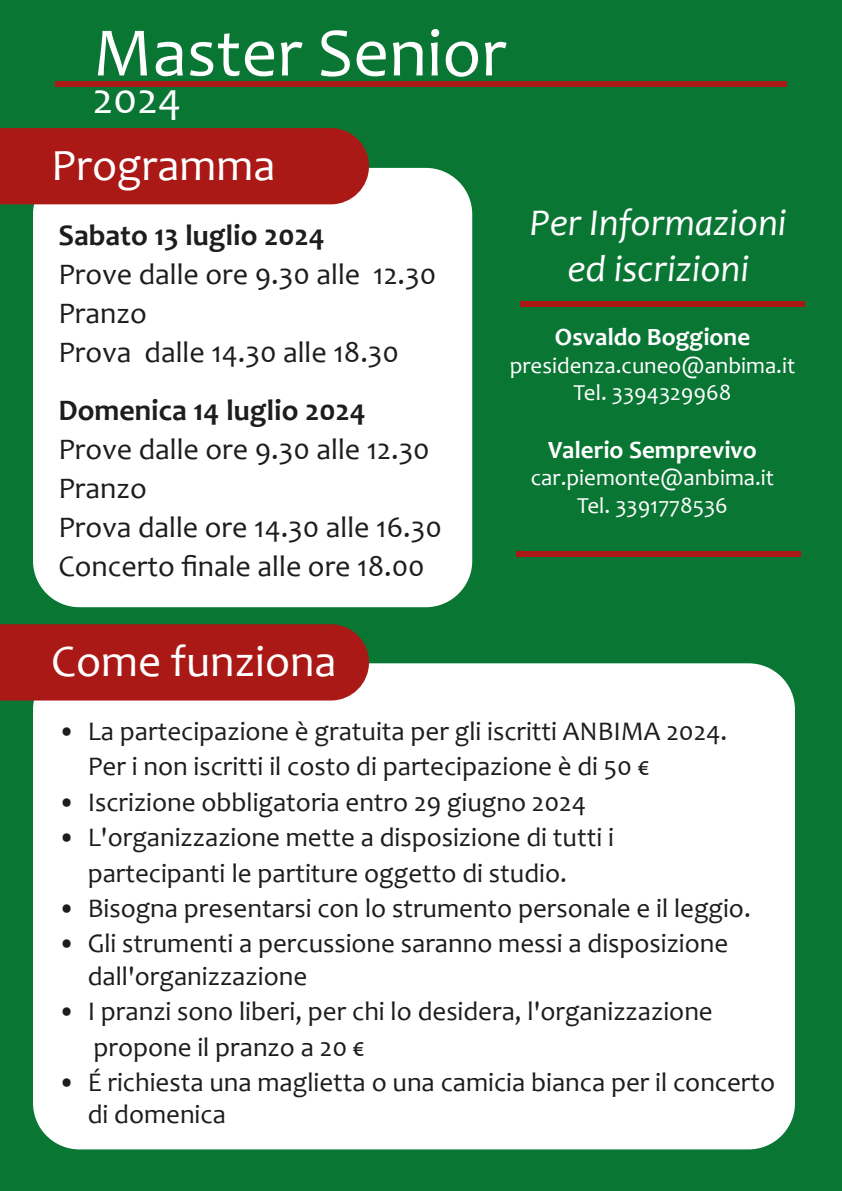
<style>
.page{position:relative;width:842px;height:1191px;background:#0a7634}
.page>*{position:absolute;margin:0;border:0;box-sizing:border-box;transform-origin:0 0}
.t1{font:70px "Candara";color:#fff}
.t2{font:45px "Candara";color:#fff}
.t3{font:44px "Candara";color:#fff}
.t4{font:italic 38px/45.6px "Candara";color:#fff;text-align:center}
.t5{font:30px/39px "Candara";color:#1d1d1b}
.t6{font:700 30px "Candara";color:#1d1d1b}
.t7{font:27px/35.4px "Candara";color:#1d1d1b}
.t8{font:700 25px "Candara";color:#fff}
.t9{font:23px/27.6px "Candara";color:#fff;text-align:center}
</style>
<div class="page">
<div style="left:33px;top:168px;width:439px;height:439px;background:#fff;border-radius:46px"></div>
<div style="left:0;top:128px;width:369px;height:76px;background:#aa1916"></div>
<div style="left:55px;top:81px;width:731px;height:5px;background:#aa1916"></div>
<div style="left:33px;top:663px;width:762px;height:486px;background:#fff;border-radius:46px"></div>
<div style="left:520px;top:301px;width:284px;height:6px;background:#aa1916"></div>
<div style="left:517px;top:551px;width:284px;height:6px;background:#aa1916"></div>
<div style="left:0;top:624px;width:369px;height:76px;background:#aa1916"></div>
<h1 class="t1" style="left:93px;top:9px;width:415px">Master Senior</h1>
<h3 class="t3" style="left:93px;top:72px;width:90px">2024</h3>
<h2 class="t2" style="left:51px;top:137px;width:226px">Programma</h2>
<p class="t6" style="left:58px;top:217px;width:268px">Sabato 13 luglio 2024</p>
<p class="t5" style="left:58px;top:255px;width:379px">Prove dalle ore 9.30 alle 12.30<br>Pranzo<br>Prova dalle 14.30 alle 18.30</p>
<p class="t6" style="left:58px;top:392px;width:309px">Domenica 14 luglio 2024</p>
<p class="t5" style="left:58px;top:430px;width:385px">Prove dalle ore 9.30 alle 12.30<br>Pranzo<br>Prova dalle ore 14.30 alle 16.30<br>Concerto finale alle ore 18.00</p>
<h2 class="t2" style="left:51px;top:633px;width:287px">Come funziona</h2>
<h3 class="t4" style="left:530px;top:199px;width:258px">Per Informazioni ed iscrizioni</h3>
<p class="t8" style="left:555px;top:321px;width:197px">Osvaldo Boggione</p>
<p class="t9" style="left:510px;top:351px;width:287px">presidenza.cuneo@anbima.it<br>Tel. 3394329968</p>
<p class="t8" style="left:548px;top:434px;width:210px">Valerio Semprevivo</p>
<p class="t9" style="left:531px;top:464px;width:245px">car.piemonte@anbima.it<br>Tel. 3391778536</p>
<p class="t7" style="left:88px;top:713px;width:641px;text-indent:-30px">• La partecipazione è gratuita per gli iscritti ANBIMA 2024.<br>Per i non iscritti il costo di partecipazione è di 50 €</p>
<p class="t7" style="left:58px;top:784px;width:530px">• Iscrizione obbligatoria entro 29 giugno 2024</p>
<p class="t7" style="left:88px;top:819px;width:528px;text-indent:-30px">• L'organizzazione mette a disposizione di tutti i partecipanti le partiture oggetto di studio.</p>
<p class="t7" style="left:58px;top:890px;width:695px">• Bisogna presentarsi con lo strumento personale e il leggio.</p>
<p class="t7" style="left:88px;top:927px;width:642px;line-height:32.4px;text-indent:-30px">• Gli strumenti a percussione saranno messi a disposizione dall'organizzazione</p>
<p class="t7" style="left:94px;top:993px;width:621px;text-indent:-36px">• I pranzi sono liberi, per chi lo desidera, l'organizzazione propone il pranzo a 20 €</p>
<p class="t7" style="left:88px;top:1065px;width:689px;line-height:32.4px;text-indent:-30px">• É richiesta una maglietta o una camicia bianca per il concerto di domenica</p>
</div>
